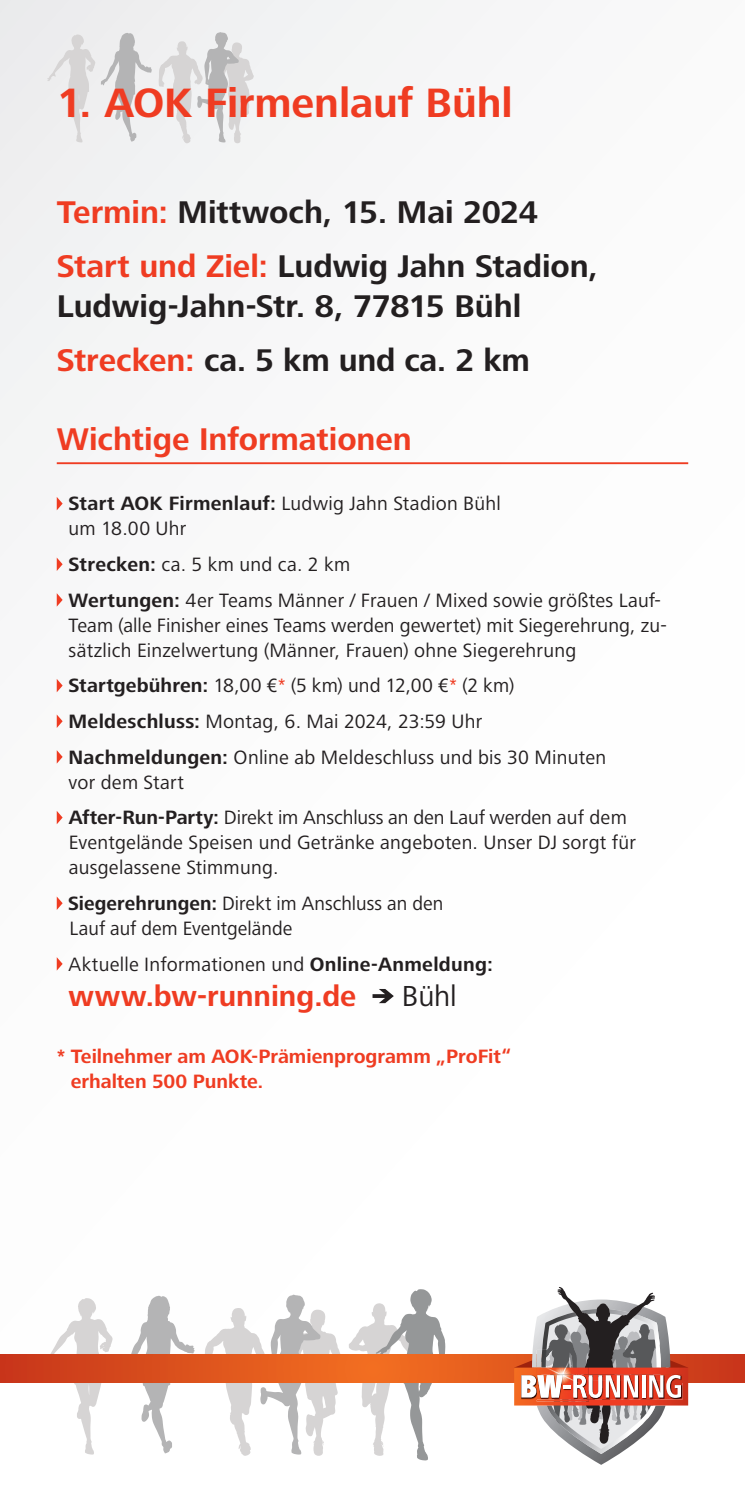
<style>
.page{position:relative;width:745px;height:1489px;background:#fff}
.page>*{position:absolute;margin:0;border:0;box-sizing:border-box;transform-origin:0 0}
.t1{font:700 42.5px "Frutiger Next LTCE";letter-spacing:-.005em;color:#ef3c22}
.t2{font:700 32.5px/54.2px "Frutiger Next LTCE";letter-spacing:-.005em;color:#231f20}
.t3{font:700 32.5px "Frutiger Next LTCE";color:#ef3c22}
.t4{font:700 30px "Frutiger Next LTCE";color:#ef3c22}
.t5{font:30px "Frutiger Next LTCE";color:#231f20}
.t6{font:20px/25px "Frutiger Next LTCE";letter-spacing:.01em;color:#231f20}
.t7{font:700 20px/25px "Frutiger Next LTCE";color:#ef3c22}
.s1{color:#ef3c22}
.s2{font-weight:700}
</style>
<div class="page">
<svg style="left:120px;top:1295px;width:74px;height:158px"></svg>
<svg style="left:43px;top:1298px;width:69px;height:156px"></svg>
<svg style="left:204px;top:1294px;width:138px;height:161px"></svg>
<svg style="left:348px;top:1289px;width:106px;height:171px"></svg>
<svg style="left:0;top:1354px;width:744px;height:28px;background:#de531d"></svg>
<svg style="left:514px;top:1287px;width:173px;height:177px"></svg>
<svg style="left:101px;top:33px;width:51px;height:109px"></svg>
<svg style="left:47px;top:34px;width:48px;height:108px"></svg>
<svg style="left:159px;top:32px;width:95px;height:111px"></svg>
<hr style="left:57px;top:462px;width:630px;height:2px;background:#ef3c22">
<svg style="left:57px;top:497px;width:6px;height:13px"></svg>
<svg style="left:57px;top:557px;width:6px;height:14px"></svg>
<svg style="left:57px;top:593px;width:6px;height:13px"></svg>
<svg style="left:57px;top:679px;width:6px;height:13px"></svg>
<svg style="left:57px;top:714px;width:6px;height:14px"></svg>
<svg style="left:57px;top:750px;width:6px;height:13px"></svg>
<svg style="left:57px;top:811px;width:6px;height:13px"></svg>
<svg style="left:57px;top:897px;width:6px;height:12px"></svg>
<svg style="left:57px;top:957px;width:6px;height:13px"></svg>
<svg style="left:372px;top:989px;width:21px;height:14px"></svg>
<h1 class="t1" style="left:57px;top:79px;width:457px">1. AOK Firmenlauf Bühl</h1>
<h2 class="t2" style="left:57px;top:185px;width:542px"><span class="s1">Termin:</span> Mittwoch, 15. Mai 2024<br><span class="s1">Start und Ziel:</span> Ludwig Jahn Stadion,</h2>
<h2 class="t2" style="left:57px;top:279px;width:474px">Ludwig-Jahn-Str. 8, 77815 Bühl<br><span class="s1">Strecken:</span> ca. 5 km und ca. 2 km</h2>
<h2 class="t3" style="left:57px;top:420px;width:356px">Wichtige Informationen</h2>
<p class="t6" style="left:68px;top:491px;width:433px"><span class="s2">Start AOK Firmenlauf:</span> Ludwig Jahn Stadion Bühl um 18.00 Uhr</p>
<p class="t6" style="left:68px;top:546px;width:593px;line-height:35.8px"><span class="s2">Strecken:</span> ca. 5 km und ca. 2 km<br><span class="s2">Wertungen:</span> 4er Teams Männer / Frauen / Mixed sowie größtes Lauf-</p>
<p class="t6" style="left:68px;top:612px;width:599px">Team (alle Finisher eines Teams werden gewertet) mit Siegerehrung, zu&shy;sätzlich Einzelwertung (Männer, Frauen) ohne Siegerehrung</p>
<p class="t6" style="left:68px;top:668px;width:539px;line-height:35.8px"><span class="s2">Startgebühren:</span> 18,00 €<span class="s1">*</span> (5 km) und 12,00 €<span class="s1">*</span> (2 km)<br><span class="s2">Meldeschluss:</span> Montag, 6. Mai 2024, 23:59 Uhr<br><span class="s2">Nachmeldungen:</span> Online ab Meldeschluss und bis 30 Minuten</p>
<p class="t6" style="left:68px;top:764px;width:559px;line-height:35.8px">vor dem Start<br><span class="s2">After-Run-Party:</span> Direkt im Anschluss an den Lauf werden auf dem</p>
<p class="t6" style="left:69px;top:830px;width:568px">Eventgelände Speisen und Getränke angeboten. Unser DJ sorgt für ausgelassene Stimmung.</p>
<p class="t6" style="left:68px;top:890px;width:376px"><span class="s2">Siegerehrungen:</span> Direkt im Anschluss an den<br>Lauf auf dem Eventgelände</p>
<p class="t6" style="left:68px;top:951px;width:425px">Aktuelle Informationen und <span class="s2">Online-Anmeldung:</span></p>
<h3 class="t4" style="left:68px;top:978px;width:289px">www.bw-running.de</h3>
<h3 class="t5" style="left:401px;top:978px;width:56px">Bühl</h3>
<p class="t7" style="left:71px;top:1043px;width:442px;text-indent:-14px">* Teilnehmer am AOK-Prämienprogramm „ProFit“ erhalten 500 Punkte.</p>
</div>
